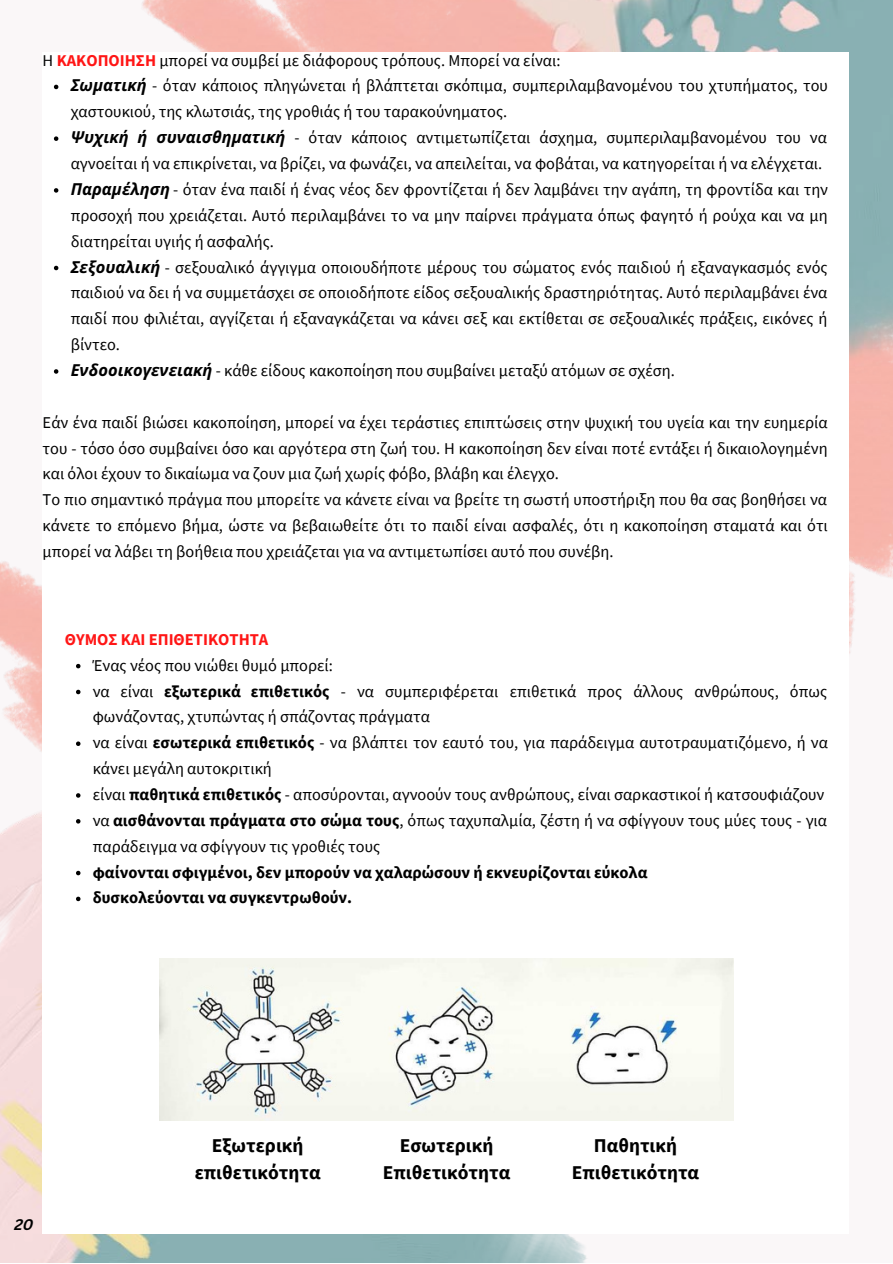
<style>
.page{position:relative;width:893px;height:1264px;background:#fff}
.page>*{position:absolute;margin:0;border:0;box-sizing:border-box;transform-origin:0 0}
.t1{font:700 19.5px/27px "Source Sans Pro";color:#000;text-align:center}
.t2{font:16.5px/25.8px "Source Sans Pro";color:#000}
.t3{font:700 16.5px/25.8px "Source Sans Pro";color:#000}
.t4{font:700 16.5px "Source Sans Pro";color:#ff1616}
.t5{font:italic 700 15px "Canva Sans";color:#000}
.s1{font-weight:700;color:#ff1616}
.s2{font-family:"Noto Sans";font-weight:700;font-style:italic}
.s3{font-weight:700}
</style>
<div class="page">
<div style="left:0;top:0;width:892px;height:1262px;background:#faf7f8"></div>
<img style="left:0;top:561px;width:42px;height:191px">
<img style="left:0;top:812px;width:587px;height:450px">
<img style="left:142px;top:0;width:750px;height:654px">
<div style="left:43px;top:52px;width:805px;height:1181px;background:#fff"></div>
<img style="left:159px;top:958px;width:574px;height:162px">
<svg style="left:54px;top:85px;width:4px;height:4px"></svg>
<svg style="left:54px;top:136px;width:4px;height:5px"></svg>
<svg style="left:54px;top:188px;width:4px;height:5px"></svg>
<svg style="left:54px;top:266px;width:4px;height:4px"></svg>
<svg style="left:54px;top:369px;width:4px;height:5px"></svg>
<svg style="left:76px;top:664px;width:4px;height:4px"></svg>
<svg style="left:76px;top:689px;width:4px;height:5px"></svg>
<svg style="left:76px;top:741px;width:4px;height:5px"></svg>
<svg style="left:76px;top:793px;width:4px;height:4px"></svg>
<svg style="left:76px;top:819px;width:4px;height:4px"></svg>
<svg style="left:76px;top:870px;width:4px;height:5px"></svg>
<svg style="left:76px;top:896px;width:4px;height:5px"></svg>
<p class="t2" style="left:43px;top:47px;width:519px">Η <span class="s1">ΚΑΚΟΠΟΙΗΣΗ</span> μπορεί να συμβεί με διάφορους τρόπους. Μπορεί να είναι:</p>
<p class="t2" style="left:71px;top:73px;width:758px"><span class="s2">Σωματική</span> - όταν κάποιος πληγώνεται ή βλάπτεται σκόπιμα, συμπεριλαμβανομένου του χτυπήματος, του χαστουκιού, της κλωτσιάς, της γροθιάς ή του ταρακούνηματος.<br><span class="s2">Ψυχική ή συναισθηματική</span> - όταν κάποιος αντιμετωπίζεται άσχημα, συμπεριλαμβανομένου του να αγνοείται ή να επικρίνεται, να βρίζει, να φωνάζει, να απειλείται, να φοβάται, να κατηγορείται ή να ελέγχεται.<br><span class="s2">Παραμέληση</span> - όταν ένα παιδί ή ένας νέος δεν φροντίζεται ή δεν λαμβάνει την αγάπη, τη φροντίδα και την προσοχή που χρειάζεται. Αυτό περιλαμβάνει το να μην παίρνει πράγματα όπως φαγητό ή ρούχα και να μη διατηρείται υγιής ή ασφαλής.<br><span class="s2">Σεξουαλική</span> - σεξουαλικό άγγιγμα οποιουδήποτε μέρους του σώματος ενός παιδιού ή εξαναγκασμός ενός παιδιού να δει ή να συμμετάσχει σε οποιοδήποτε είδος σεξουαλικής δραστηριότητας. Αυτό περιλαμβάνει ένα παιδί που φιλιέται, αγγίζεται ή εξαναγκάζεται να κάνει σεξ και εκτίθεται σε σεξουαλικές πράξεις, εικόνες ή βίντεο.<br><span class="s2">Ενδοοικογενειακή</span> - κάθε είδους κακοποίηση που συμβαίνει μεταξύ ατόμων σε σχέση.</p>
<p class="t2" style="left:43px;top:409px;width:786px">Εάν ένα παιδί βιώσει κακοποίηση, μπορεί να έχει τεράστιες επιπτώσεις στην ψυχική του υγεία και την ευημερία του - τόσο όσο συμβαίνει όσο και αργότερα στη ζωή του. Η κακοποίηση δεν είναι ποτέ εντάξει ή δικαιολογημένη και όλοι έχουν το δικαίωμα να ζουν μια ζωή χωρίς φόβο, βλάβη και έλεγχο.<br>Το πιο σημαντικό πράγμα που μπορείτε να κάνετε είναι να βρείτε τη σωστή υποστήριξη που θα σας βοηθήσει να κάνετε το επόμενο βήμα, ώστε να βεβαιωθείτε ότι το παιδί είναι ασφαλές, ότι η κακοποίηση σταματά και ότι μπορεί να λάβει τη βοήθεια που χρειάζεται για να αντιμετωπίσει αυτό που συνέβη.</p>
<p class="t4" style="left:65px;top:628px;width:205px">ΘΥΜΟΣ ΚΑΙ ΕΠΙΘΕΤΙΚΟΤΗΤΑ</p>
<p class="t2" style="left:93px;top:652px;width:736px">Ένας νέος που νιώθει θυμό μπορεί:<br>να είναι <span class="s3">εξωτερικά επιθετικός</span> - να συμπεριφέρεται επιθετικά προς άλλους ανθρώπους, όπως φωνάζοντας, χτυπώντας ή σπάζοντας πράγματα<br>να είναι <span class="s3">εσωτερικά επιθετικός</span> - να βλάπτει τον εαυτό του, για παράδειγμα αυτοτραυματιζόμενο, ή να κάνει μεγάλη αυτοκριτική<br>είναι <span class="s3">παθητικά επιθετικός</span> - αποσύρονται, αγνοούν τους ανθρώπους, είναι σαρκαστικοί ή κατσουφιάζουν να <span class="s3">αισθάνονται πράγματα στο σώμα τους</span>, όπως ταχυπαλμία, ζέστη ή να σφίγγουν τους μύες τους - για παράδειγμα να σφίγγουν τις γροθιές τους</p>
<p class="t3" style="left:93px;top:858px;width:556px">φαίνονται σφιγμένοι, δεν μπορούν να χαλαρώσουν ή εκνευρίζονται εύκολα δυσκολεύονται να συγκεντρωθούν.</p>
<p class="t5" style="left:14px;top:1218px;width:20px">20</p>
<p class="t1" style="left:195px;top:1131px;width:127px">Εξωτερική επιθετικότητα</p>
<p class="t1" style="left:383px;top:1131px;width:129px">Εσωτερική<br>Επιθετικότητα</p>
<p class="t1" style="left:571px;top:1131px;width:129px">Παθητική<br>Επιθετικότητα</p>
</div>
